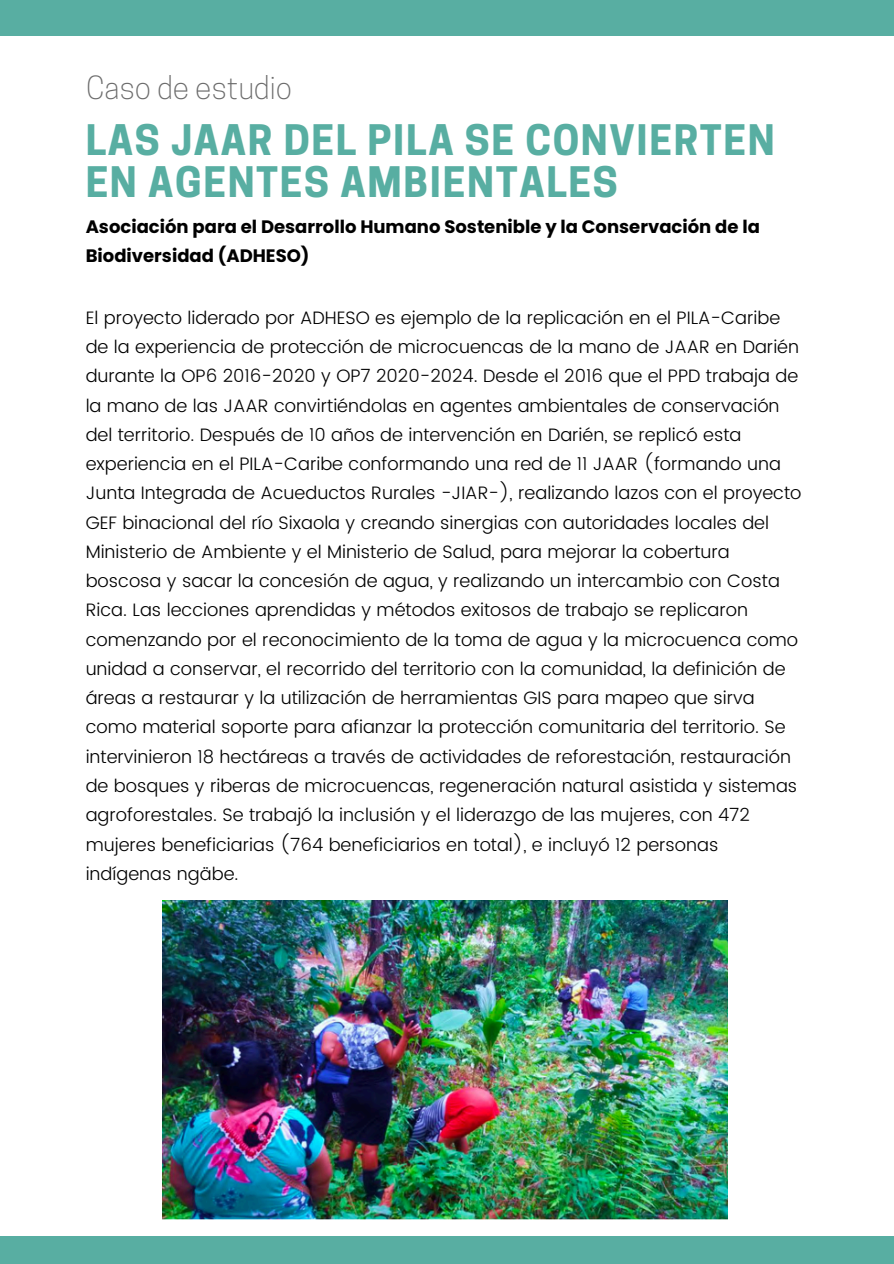
<style>
.page{position:relative;width:894px;height:1264px;background:#fff}
.page>*{position:absolute;margin:0;border:0;box-sizing:border-box;transform-origin:0 0}
.t1{font:700 39.45px/41.7px "Cooper Hewitt";letter-spacing:.04em;color:#58aea2}
.t2{font:300 30px "Cooper Hewitt";color:#6b6b6b}
.t3{font:300 18px/29.2px "Poppins";color:#000}
.t4{font:700 18px/29.2px "Poppins";color:#000}
</style>
<div class="page">
<div style="left:0;top:1236px;width:893px;height:27px;background:#58aea2"></div>
<div style="left:0;top:0;width:893px;height:35px;background:#58aea2"></div>
<img style="left:163px;top:900px;width:564px;height:318px">
<h3 class="t2" style="left:86px;top:76px;width:207px">Caso de estudio</h3>
<h2 class="t1" style="left:86px;top:125px;width:690px">LAS JAAR DEL PILA SE CONVIERTEN<br>EN AGENTES AMBIENTALES</h2>
<h1 class="t4" style="left:86px;top:212px;width:675px">Asociación para el Desarrollo Humano Sostenible y la Conservación de la<br>Biodiversidad (ADHESO)</h1>
<p class="t3" style="left:86px;top:303px;width:717px">El proyecto liderado por ADHESO es ejemplo de la replicación en el PILA-Caribe de la experiencia de protección de microcuencas de la mano de JAAR en Darién durante la OP6 2016-2020 y OP7 2020-2024. Desde el 2016 que el PPD trabaja de la mano de las JAAR convirtiéndolas en agentes ambientales de conservación del territorio. Después de 10 años de intervención en Darién, se replicó esta experiencia en el PILA-Caribe conformando una red de 11 JAAR (formando una Junta Integrada de Acueductos Rurales -JIAR-), realizando lazos con el proyecto GEF binacional del río Sixaola y creando sinergias con autoridades locales del Ministerio de Ambiente y el Ministerio de Salud, para mejorar la cobertura boscosa y sacar la concesión de agua, y realizando un intercambio con Costa Rica. Las lecciones aprendidas y métodos exitosos de trabajo se replicaron comenzando por el reconocimiento de la toma de agua y la microcuenca como unidad a conservar, el recorrido del territorio con la comunidad, la definición de áreas a restaurar y la utilización de herramientas GIS para mapeo que sirva como material soporte para afianzar la protección comunitaria del territorio. Se intervinieron 18 hectáreas a través de actividades de reforestación, restauración de bosques y riberas de microcuencas, regeneración natural asistida y sistemas agroforestales. Se trabajó la inclusión y el liderazgo de las mujeres, con 472 mujeres beneficiarias (764 beneficiarios en total), e incluyó 12 personas indígenas ngäbe.</p>
</div>
